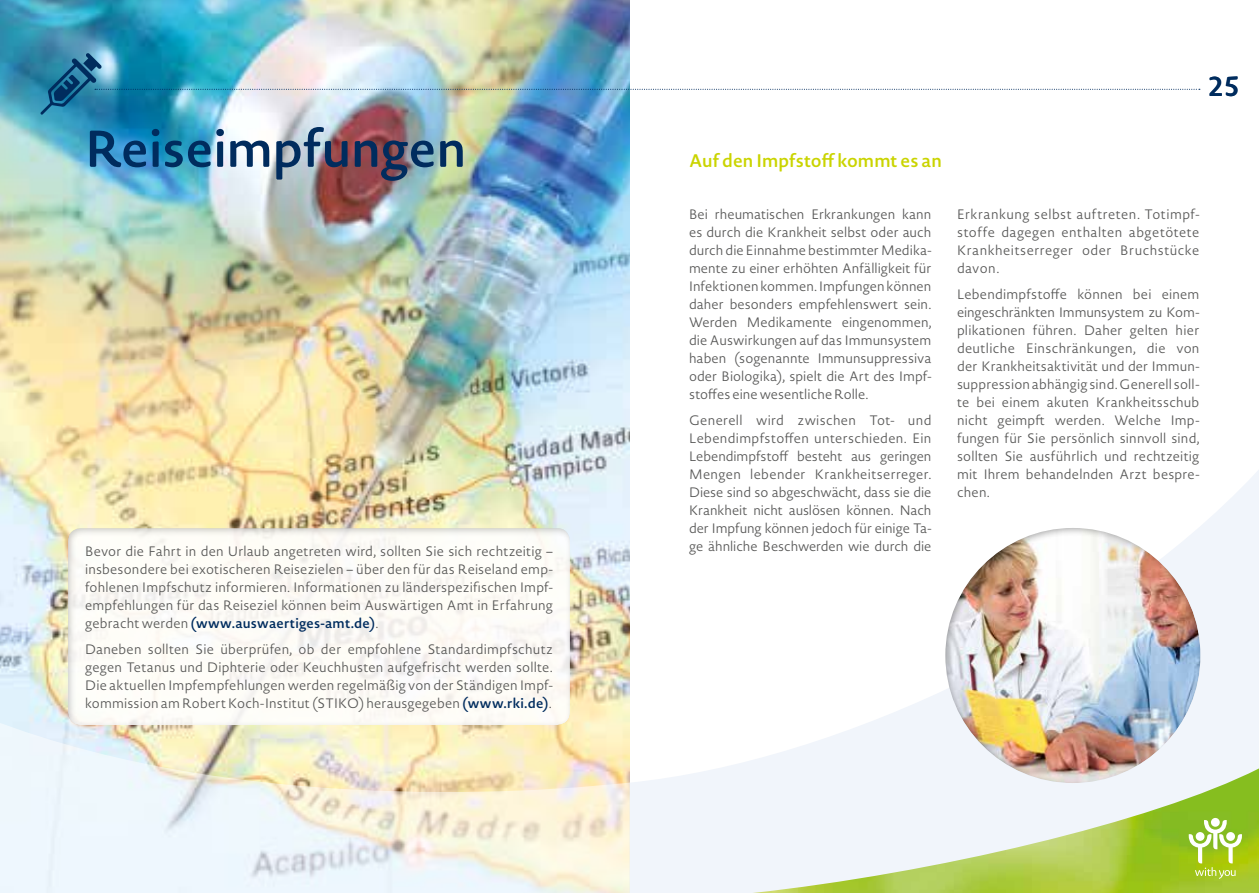
<style>
.page{position:relative;width:1259px;height:893px;background:#fff}
.page>*{position:absolute;margin:0;border:0;box-sizing:border-box;transform-origin:0 0}
.t1{font:600 51px "Novel Sans Rd Pro";color:#002c5e}
.t2{font:600 27px "Novel Sans Rd Pro";color:#002c5e}
.t3{font:600 18px "Novel Sans Rd Pro";letter-spacing:.005em;color:#cad400}
.t4{font:300 13.5px/18px "Novel Sans Rd Pro";letter-spacing:.01em;color:#565655;text-align:justify}
.s1{font-weight:600;color:#002c5e}
</style>
<div class="page">
<img style="left:0;top:0;width:629px;height:718px">
<svg style="left:0;top:718px;width:629px;height:175px;background:#f1f0e2"></svg>
<svg style="left:629px;top:455px;width:630px;height:438px"></svg>
<img style="left:752px;top:768px;width:507px;height:125px">
<svg style="left:1188px;top:818px;width:54px;height:61px"></svg>
<img style="left:40px;top:53px;width:1160px;height:62px">
<div style="left:67px;top:527px;width:504px;height:199px;background:#000;opacity:.25"></div>
<div style="left:944px;top:526px;width:258px;height:258px;background:#000;opacity:.35"></div>
<h1 class="t1" style="left:85px;top:112px;width:383px">Reiseimpfungen</h1>
<p class="t4" style="left:85px;top:542px;width:469px">Bevor die Fahrt in den Urlaub angetreten wird, sollten Sie sich rechtzeitig – insbesondere bei exotischeren Reisezielen – über den für das Reiseland emp&shy;fohlenen Impfschutz informieren. Informationen zu länderspezifischen Impf&shy;empfehlungen für das Reiseziel können beim Auswärtigen Amt in Erfahrung gebracht werden <span class="s1">(www.auswaertiges-amt.de)</span>.</p>
<p class="t4" style="left:85px;top:640px;width:469px">Daneben sollten Sie überprüfen, ob der empfohlene Standardimpfschutz gegen Tetanus und Diphterie oder Keuchhusten aufgefrischt werden sollte.<br>Die aktuellen Impfempfehlungen werden regelmäßig von der Ständigen Impf&shy;kommission am Robert Koch-Institut (STIKO) herausgegeben <span class="s1">(www.rki.de)</span>.</p>
<h2 class="t2" style="left:1208px;top:66px;width:33px">25</h2>
<h3 class="t3" style="left:689px;top:147px;width:254px">Auf den Impfstoff kommt es an</h3>
<p class="t4" style="left:689px;top:205px;width:244px">Bei rheumatischen Erkrankungen kann es durch die Krankheit selbst oder auch durch die Einnahme bestimmter Medika&shy;mente zu einer erhöhten Anfälligkeit für Infektionen kommen. Impfungen können daher besonders empfehlenswert sein.<br>Werden Medikamente eingenommen, die Auswirkungen auf das Immunsystem haben (sogenannte Immunsuppressiva oder Biologika), spielt die Art des Impf&shy;stoffes eine wesentliche Rolle.</p>
<p class="t4" style="left:689px;top:411px;width:244px">Generell wird zwischen Tot- und Lebendimpfstoffen unterschieden. Ein Lebendimpfstoff besteht aus geringen Mengen lebender Krankheitserreger.<br>Diese sind so abgeschwächt, dass sie die Krankheit nicht auslösen können. Nach der Impfung können jedoch für einige Ta&shy;ge ähnliche Beschwerden wie durch die</p>
<p class="t4" style="left:957px;top:205px;width:244px">Erkrankung selbst auftreten. Totimpf&shy;stoffe dagegen enthalten abgetötete Krankheitserreger oder Bruchstücke davon.</p>
<p class="t4" style="left:957px;top:285px;width:244px">Lebendimpfstoffe können bei einem eingeschränkten Immunsystem zu Kom&shy;plikationen führen. Daher gelten hier deutliche Einschränkungen, die von der Krankheitsaktivität und der Immun&shy;suppression abhängig sind. Generell soll&shy;te bei einem akuten Krankheitsschub nicht geimpft werden. Welche Imp&shy;fungen für Sie persönlich sinnvoll sind, sollten Sie ausführlich und rechtzeitig mit Ihrem behandelnden Arzt bespre&shy;chen.</p>
</div>
